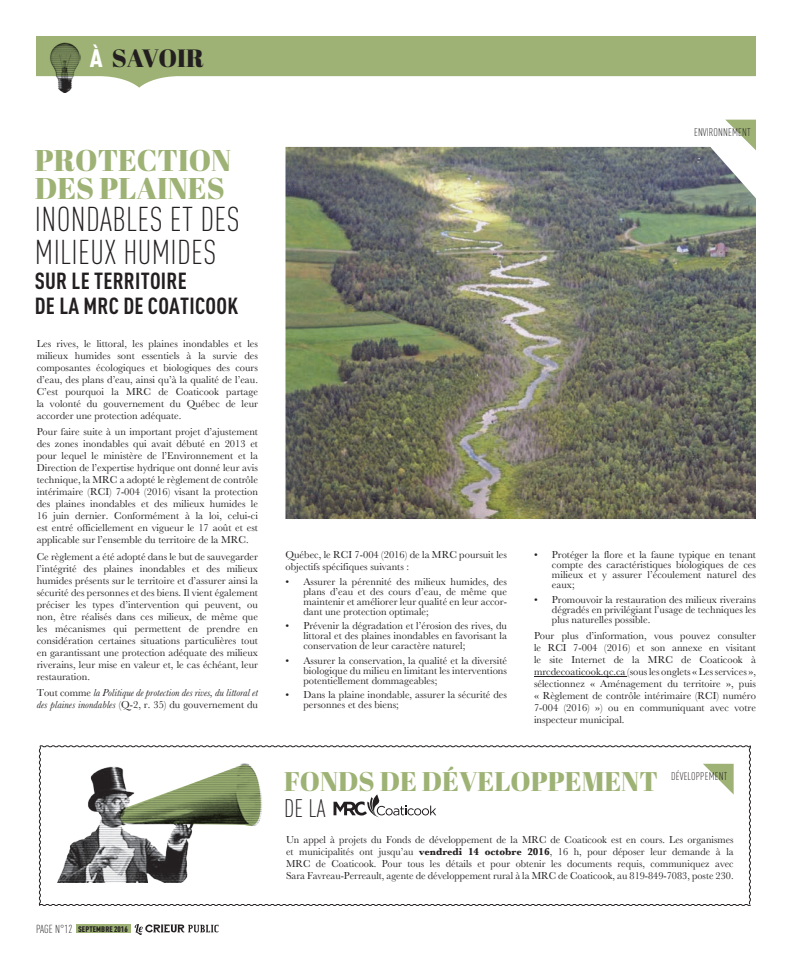
<style>
.page{position:relative;width:792px;height:972px;background:#fff}
.page>*{position:absolute;margin:0;border:0;box-sizing:border-box;transform-origin:0 0}
.t1{font:300 condensed 34px/33px "DINOT";letter-spacing:.01em;color:#231f20}
.t2{font:30px/28px "Abril Fatface";color:#9db274}
.t3{font:27px "Abril Fatface";color:#9db274}
.t4{font:25px "Abril Fatface";color:#231f20}
.t5{font:300 condensed 25px "DINOT";color:#231f20}
.t6{font:700 condensed 23px/25px "DINOT";letter-spacing:.01em;color:#231f20}
.t7{font:300 condensed 11.5px "DINOT";color:#231f20}
.t8{font:300 condensed 11px "DINOT";letter-spacing:.01em;color:#231f20}
.t9{font:10.5px/12px "Baskerville";color:#231f20;text-align:justify}
.t10{font:italic 10.5px/12px "Baskerville";color:#231f20}
.t11{font:900 condensed 8px "DINOT";letter-spacing:.01em;color:#231f20}
.s1{font-family:"DINOT";font-weight:900;font-stretch:condensed;color:#fff}
.s2{font-style:normal}
.s3{font-weight:300;font-size:11.5px}
.s4{font-weight:700}
</style>
<div class="page">
<div style="left:76px;top:924px;width:54px;height:9px;background:#9db274"></div>
<svg style="left:135px;top:924px;width:84px;height:11px"></svg>
<svg style="left:36px;top:36px;width:720px;height:52px;fill:#9db274"></svg>
<img style="left:50px;top:42px;width:31px;height:50px">
<svg style="left:725px;top:120px;width:31px;height:27px"></svg>
<img style="left:286px;top:147px;width:470px;height:372px">
<hr style="left:534px;top:676px;width:93px;height:1px;background:#231f20">
<svg style="left:39px;top:745px;width:712px;height:161px"></svg>
<h3 class="t4" style="left:90px;top:41px;width:69px"><span class="s1">À</span> SAVOIR</h3>
<h2 class="t2" style="left:35px;top:146px;width:198px">PROTECTION<br>DES PLAINES</h2>
<h1 class="t1" style="left:35px;top:203px;width:203px">INONDABLES ET DES<br>MILIEUX HUMIDES</h1>
<h3 class="t6" style="left:35px;top:268px;width:205px">SUR LE TERRITOIRE<br>DE LA MRC DE COATICOOK</h3>
<p class="t9" style="left:37px;top:337px;width:223px">Les rives, le littoral, les plaines inondables et les milieux humides sont essentiels à la survie des composantes écologiques et biologiques des cours d’eau, des plans d’eau, ainsi qu’à la qualité de l’eau.<br>C’est pourquoi la MRC de Coaticook partage la volonté du gouvernement du Québec de leur accorder une protection adéquate.</p>
<p class="t9" style="left:37px;top:426px;width:223px">Pour faire suite à un important projet d’ajustement des zones inondables qui avait débuté en 2013 et pour lequel le ministère de l’Environnement et la Direction de l’expertise hydrique ont donné leur avis technique, la MRC a adopté le règlement de contrôle intérimaire (RCI) 7-004 (2016) visant la protection des plaines inondables et des milieux humides le 16 juin dernier. Conformément à la loi, celui-ci est entré officiellement en vigueur le 17 août et est applicable sur l’ensemble du territoire de la MRC.</p>
<p class="t9" style="left:37px;top:550px;width:223px">Ce règlement a été adopté dans le but de sauvegarder l’intégrité des plaines inondables et des milieux humides présents sur le territoire et d’assurer ainsi la sécurité des personnes et des biens. Il vient également préciser les types d’intervention qui peuvent, ou non, être réalisés dans ces milieux, de même que les mécanismes qui permettent de prendre en considération certaines situations particulières tout en garantissant une protection adéquate des milieux riverains, leur mise en valeur et, le cas échéant, leur restauration.</p>
<p class="t10" style="left:37px;top:687px;width:223px"><span class="s2">Tout comme</span> la Politique de protection des rives, du littoral et des plaines inondables <span class="s2">(Q-2, r. 35) du gouvernement du</span></p>
<p class="t7" style="left:36px;top:922px;width:5px">PAGE</p>
<p class="t11" style="left:55px;top:924px;width:74px"><span class="s3">N°12</span> SEPTEMBRE 2016</p>
<p class="t8" style="left:694px;top:126px;width:58px">ENVIRONNEMENT</p>
<p class="t9" style="left:286px;top:549px;width:223px">Québec, le RCI 7-004 (2016) de la MRC poursuit les objectifs spécifiques suivants :</p>
<p class="t9" style="left:303px;top:577px;width:205px;line-height:10px;text-indent:-18px">• Assurer la pérennité des milieux humides, des plans d’eau et des cours d’eau, de même que maintenir et améliorer leur qualité en leur accor&shy;dant une protection optimale;</p>
<p class="t9" style="left:303px;top:621px;width:205px;line-height:10px;text-indent:-18px">• Prévenir la dégradation et l’érosion des rives, du littoral et des plaines inondables en favorisant la conservation de leur caractère naturel;</p>
<p class="t9" style="left:303px;top:656px;width:205px;line-height:10px;text-indent:-18px">• Assurer la conservation, la qualité et la diversité biologique du milieu en limitant les interventions potentiellement dommageables;</p>
<p class="t9" style="left:303px;top:690px;width:205px;line-height:10px;text-indent:-18px">• Dans la plaine inondable, assurer la sécurité des personnes et des biens;</p>
<p class="t9" style="left:552px;top:550px;width:206px;line-height:10px;text-indent:-18px">• Protéger la flore et la faune typique en tenant compte des caractéristiques biologiques de ces milieux et y assurer l’écoulement naturel des eaux;</p>
<p class="t9" style="left:552px;top:595px;width:206px;line-height:10px;text-indent:-18px">• Promouvoir la restauration des milieux riverains dégradés en privilégiant l’usage de techniques les plus naturelles possible.</p>
<p class="t9" style="left:534px;top:630px;width:224px">Pour plus d’information, vous pouvez consulter le RCI 7-004 (2016) et son annexe en visitant le site Internet de la MRC de Coaticook à mrcdecoaticook.qc.ca (sous les onglets « Les services », sélectionnez « Aménagement du territoire », puis « Règlement de contrôle intérimaire (RCI) numéro 7-004 (2016) ») ou en communiquant avec votre inspecteur municipal.</p>
<h3 class="t3" style="left:284px;top:763px;width:375px">FONDS DE DÉVELOPPEMENT</h3>
<h3 class="t5" style="left:284px;top:794px;width:43px">DE LA</h3>
<p class="t8" style="left:671px;top:770px;width:58px">DÉVELOPPEMENT</p>
<p class="t9" style="left:286px;top:833px;width:449px">Un appel à projets du Fonds de développement de la MRC de Coaticook est en cours. Les organismes et municipalités ont jusqu’au <span class="s4">vendredi 14 octobre 2016</span>, 16 h, pour déposer leur demande à la MRC de Coaticook. Pour tous les détails et pour obtenir les documents requis, communiquez avec Sara Favreau-Perreault, agente de développement rural à la MRC de Coaticook, au 819-849-7083, poste 230.</p>
</div>
